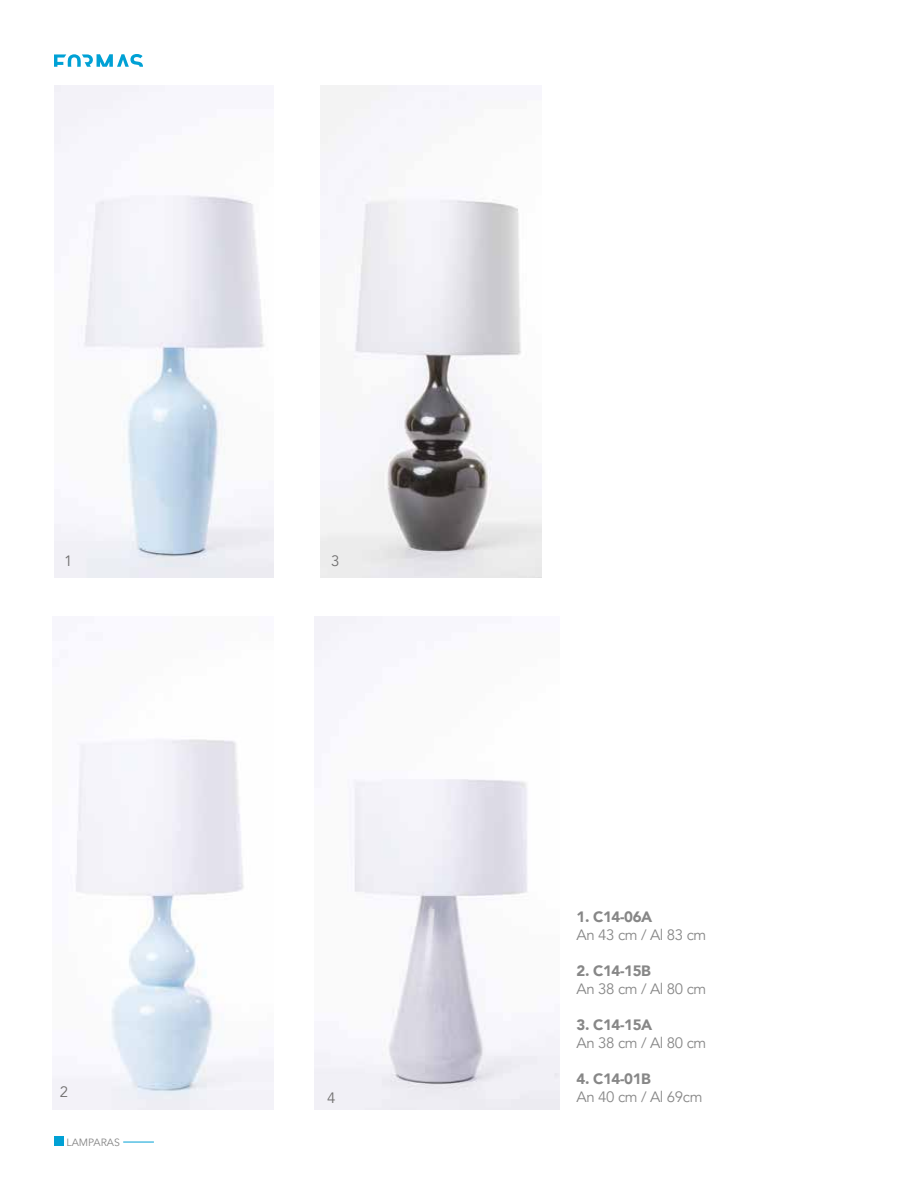
<style>
.page{position:relative;width:918px;height:1188px;background:#fff}
.page>*{position:absolute;margin:0;border:0;box-sizing:border-box;transform-origin:0 0}
.t1{font:15px "Avenir";letter-spacing:-.025em;color:#878787}
.t2{font:900 15px "Avenir";letter-spacing:-.025em;color:#878787}
.t3{font:15px "Avenir";color:#706f6f}
.t4{font:10.5px "Avenir";color:#878787}
</style>
<div class="page">
<svg style="left:54px;top:54px;width:89px;height:13px"></svg>
<hr style="left:123px;top:1142px;width:31px;height:1px;background:#00a1d5">
<div style="left:54px;top:1136px;width:9px;height:10px;background:#00a1d5"></div>
<img style="left:54px;top:85px;width:220px;height:492px">
<img style="left:53px;top:739px;width:221px;height:370px">
<img style="left:321px;top:85px;width:220px;height:492px">
<img style="left:315px;top:617px;width:245px;height:492px">
<p class="t3" style="left:64px;top:551px;width:10px">1</p>
<p class="t3" style="left:331px;top:551px;width:10px">3</p>
<p class="t2" style="left:577px;top:904px;width:77px">1. C14-06A</p>
<p class="t1" style="left:577px;top:926px;width:131px">An 43 cm / Al 83 cm</p>
<p class="t2" style="left:577px;top:958px;width:76px">2. C14-15B</p>
<p class="t1" style="left:577px;top:980px;width:131px">An 38 cm / Al 80 cm</p>
<p class="t2" style="left:577px;top:1012px;width:77px">3. C14-15A</p>
<p class="t1" style="left:577px;top:1034px;width:131px">An 38 cm / Al 80 cm</p>
<p class="t2" style="left:577px;top:1066px;width:76px">4. C14-01B</p>
<p class="t3" style="left:60px;top:1083px;width:10px">2</p>
<p class="t4" style="left:67px;top:1136px;width:55px">LAMPARAS</p>
<p class="t3" style="left:327px;top:1089px;width:10px">4</p>
<p class="t1" style="left:577px;top:1088px;width:127px">An 40 cm / Al 69cm</p>
</div>
